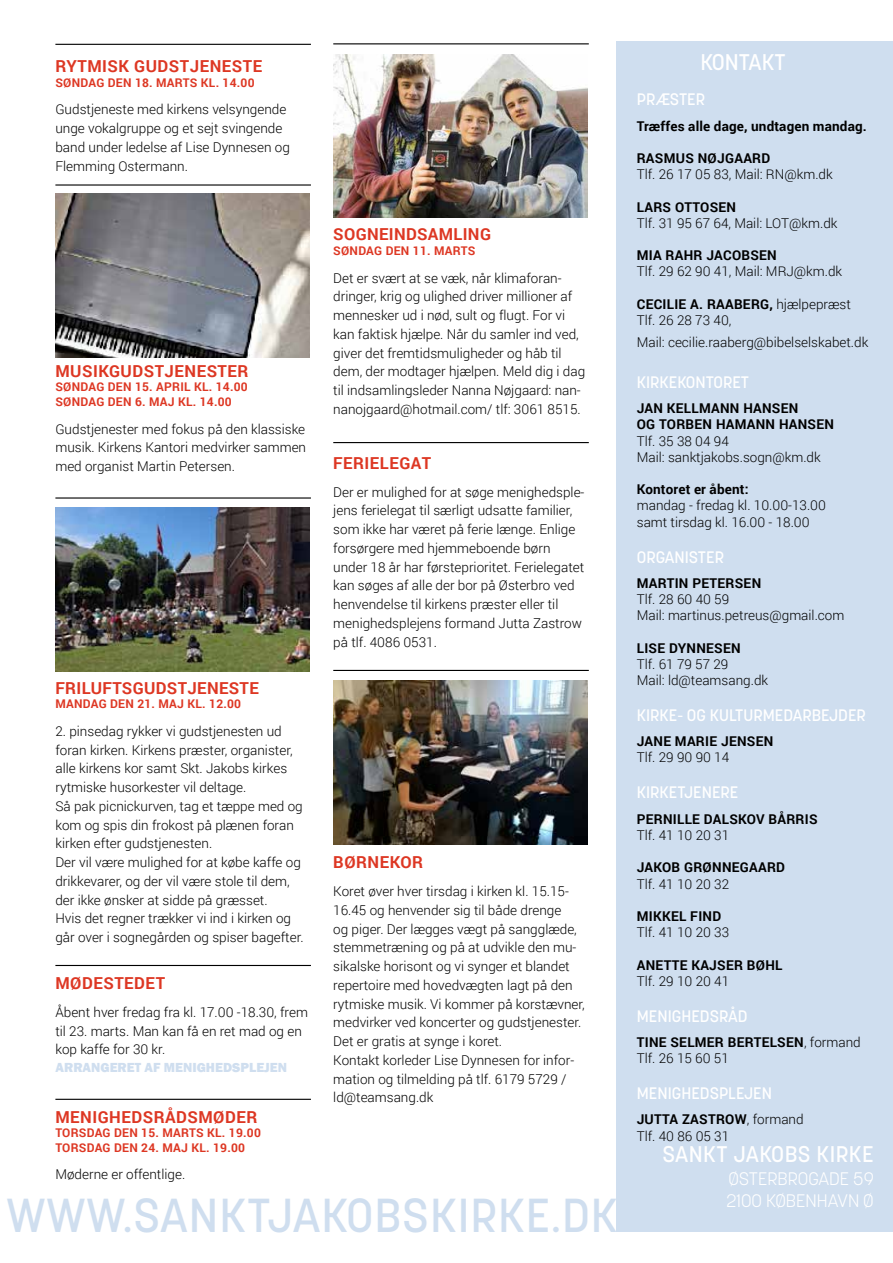
<style>
.page{position:relative;width:893px;height:1263px;background:#fff}
.page>*{position:absolute;margin:0;border:0;box-sizing:border-box;transform-origin:0 0}
.t1{font:500 47.25px "Korolev";letter-spacing:.02em;color:#cfdeef}
.t2{font:500 22.5px "Korolev";letter-spacing:.02em;color:#fff}
.t3{font:500 22.5px "Korolev";color:#fff}
.t4{font:300 18px/22.5px "Korolev";color:#fff}
.t5{font:700 16.5px "Roboto";letter-spacing:.03em;color:#dd3723}
.t6{font:500 16.5px "Korolev";color:#fff}
.t7{font:300 13.5px/18.8px "Roboto";color:#000}
.t8{font:700 13.5px/16.2px "Roboto";letter-spacing:.02em;color:#000}
.t9{font:800 13.5px "Franklin Gothic";color:#cfdeef}
.t10{font:700 12px/14.4px "Roboto";letter-spacing:.02em;color:#dd3723}
.s1{font-weight:700}
</style>
<div class="page">
<div style="left:617px;top:41px;width:276px;height:1190px;background:#cfdeef"></div>
<hr style="left:55px;top:44px;width:256px;height:1px;background:#000">
<hr style="left:333px;top:43px;width:256px;height:1px;background:#000">
<img style="left:333px;top:54px;width:255px;height:164px">
<hr style="left:333px;top:442px;width:256px;height:1px;background:#000">
<hr style="left:333px;top:670px;width:256px;height:1px;background:#000">
<img style="left:333px;top:681px;width:255px;height:163px">
<img style="left:55px;top:194px;width:255px;height:163px">
<hr style="left:55px;top:497px;width:256px;height:2px;background:#000">
<img style="left:55px;top:508px;width:255px;height:163px">
<hr style="left:55px;top:965px;width:256px;height:1px;background:#000">
<hr style="left:55px;top:1099px;width:256px;height:1px;background:#000">
<hr style="left:55px;top:184px;width:256px;height:2px;background:#000">
<p class="t5" style="left:55px;top:55px;width:208px">RYTMISK GUDSTJENESTE</p>
<p class="t10" style="left:55px;top:75px;width:201px">SØNDAG DEN 18. MARTS KL. 14.00</p>
<p class="t7" style="left:55px;top:100px;width:236px">Gudstjeneste med kirkens velsyngende unge vokalgruppe og et sejt svingende band under ledelse af Lise Dynnesen og Flemming Ostermann.</p>
<p class="t5" style="left:55px;top:359px;width:194px">MUSIKGUDSTJENESTER</p>
<p class="t10" style="left:55px;top:379px;width:194px">SØNDAG DEN 15. APRIL KL. 14.00<br>SØNDAG DEN 6. MAJ KL. 14.00</p>
<p class="t7" style="left:55px;top:419px;width:252px;text-align:justify">Gudstjenester med fokus på den klassiske musik. Kirkens Kantori medvirker sammen med organist Martin Petersen.</p>
<p class="t5" style="left:55px;top:676px;width:205px">FRILUFTSGUDSTJENESTE</p>
<p class="t10" style="left:55px;top:696px;width:187px">MANDAG DEN 21. MAJ KL. 12.00</p>
<p class="t7" style="left:55px;top:721px;width:250px">2. pinsedag rykker vi gudstjenesten ud foran kirken. Kirkens præster, organister, alle kirkens kor samt Skt. Jakobs kirkes rytmiske husorkester vil deltage.<br>Så pak picnickurven, tag et tæppe med og kom og spis din frokost på plænen foran kirken efter gudstjenesten.<br>Der vil være mulighed for at købe kaffe og drikkevarer, og der vil være stole til dem, der ikke ønsker at sidde på græsset.<br>Hvis det regner trækker vi ind i kirken og går over i sognegården og spiser bagefter.</p>
<p class="t5" style="left:55px;top:971px;width:111px">MØDESTEDET</p>
<p class="t7" style="left:55px;top:1002px;width:254px">Åbent hver fredag fra kl. 17.00 -18.30, frem til 23. marts. Man kan få en ret mad og en kop kaffe for 30 kr.</p>
<p class="t9" style="left:55px;top:1059px;width:233px">ARRANGERET AF MENIGHEDSPLEJEN</p>
<p class="t5" style="left:55px;top:1105px;width:203px">MENIGHEDSRÅDSMØDER</p>
<p class="t10" style="left:55px;top:1125px;width:207px">TORSDAG DEN 15. MARTS KL. 19.00<br>TORSDAG DEN 24. MAJ KL. 19.00</p>
<p class="t7" style="left:55px;top:1165px;width:131px">Møderne er offentlige.</p>
<p class="t5" style="left:333px;top:223px;width:159px">SOGNEINDSAMLING</p>
<p class="t10" style="left:333px;top:243px;width:144px">SØNDAG DEN 11. MARTS</p>
<p class="t7" style="left:333px;top:268px;width:253px">Det er svært at se væk, når klimaforan&shy;dringer, krig og ulighed driver millioner af mennesker ud i nød, sult og flugt. For vi kan faktisk hjælpe. Når du samler ind ved, giver det fremtidsmuligheder og håb til dem, der modtager hjælpen. Meld dig i dag til indsamlingsleder Nanna Nøjgaard: nan&shy;nanojgaard@hotmail.com/ tlf: 3061 8515.</p>
<p class="t5" style="left:333px;top:451px;width:100px">FERIELEGAT</p>
<p class="t7" style="left:333px;top:482px;width:253px">Der er mulighed for at søge menighedsple&shy;jens ferielegat til særligt udsatte familier, som ikke har været på ferie længe. Enlige forsørgere med hjemmeboende børn under 18 år har førsteprioritet. Ferielegatet kan søges af alle der bor på Østerbro ved henvendelse til kirkens præster eller til menighedsplejens formand Jutta Zastrow på tlf. 4086 0531.</p>
<p class="t5" style="left:333px;top:851px;width:91px">BØRNEKOR</p>
<p class="t7" style="left:333px;top:881px;width:253px">Koret øver hver tirsdag i kirken kl. 15.15- 16.45 og henvender sig til både drenge<br>og piger. Der lægges vægt på sangglæde, stemmetræning og på at udvikle den mu&shy;sikalske horisont og vi synger et blandet repertoire med hovedvægten lagt på den rytmiske musik. Vi kommer på korstævner, medvirker ved koncerter og gudstjenester.<br>Det er gratis at synge i koret.<br>Kontakt korleder Lise Dynnesen for infor&shy;mation og tilmelding på tlf. 6179 5729 / ld@teamsang.dk</p>
<h1 class="t1" style="left:6px;top:1185px;width:613px">WWW.SANKTJAKOBSKIRKE.DK</h1>
<h2 class="t3" style="left:700px;top:47px;width:87px">KONTAKT</h2>
<p class="t6" style="left:637px;top:89px;width:70px">PRÆSTER</p>
<p class="t8" style="left:637px;top:117px;width:231px">Træffes alle dage, undtagen mandag.</p>
<p class="t8" style="left:637px;top:150px;width:135px">RASMUS NØJGAARD</p>
<p class="t7" style="left:637px;top:165px;width:197px">Tlf. 26 17 05 83, Mail: RN@km.dk</p>
<p class="t8" style="left:637px;top:198px;width:101px">LARS OTTOSEN</p>
<p class="t7" style="left:637px;top:213px;width:202px">Tlf. 31 95 67 64, Mail: LOT@km.dk</p>
<p class="t8" style="left:637px;top:247px;width:142px">MIA RAHR JACOBSEN</p>
<p class="t7" style="left:637px;top:262px;width:207px">Tlf. 29 62 90 41, Mail: MRJ@km.dk</p>
<p class="t7" style="left:637px;top:295px;width:216px;line-height:16.2px"><span class="s1">CECILIE A. RAABERG,</span> hjælpepræst<br>Tlf. 26 28 73 40,</p>
<p class="t7" style="left:637px;top:332px;width:233px">Mail: cecilie.raaberg@bibelselskabet.dk</p>
<p class="t6" style="left:637px;top:372px;width:114px">KIRKEKONTORET</p>
<p class="t8" style="left:637px;top:400px;width:199px">JAN KELLMANN HANSEN<br>OG TORBEN HAMANN HANSEN</p>
<p class="t7" style="left:637px;top:432px;width:185px;line-height:16.2px">Tlf. 35 38 04 94<br>Mail: sanktjakobs.sogn@km.dk</p>
<p class="t8" style="left:637px;top:481px;width:113px">Kontoret er åbent:</p>
<p class="t7" style="left:637px;top:497px;width:191px;line-height:16.2px">mandag - fredag kl. 10.00-13.00 samt tirsdag kl. 16.00 - 18.00</p>
<p class="t6" style="left:637px;top:546px;width:89px">ORGANISTER</p>
<p class="t8" style="left:637px;top:574px;width:126px">MARTIN PETERSEN</p>
<p class="t7" style="left:637px;top:591px;width:209px;line-height:16.2px">Tlf. 28 60 40 59<br>Mail: martinus.petreus@gmail.com</p>
<p class="t8" style="left:637px;top:639px;width:105px">LISE DYNNESEN</p>
<p class="t7" style="left:637px;top:655px;width:133px;line-height:16.2px">Tlf. 61 79 57 29<br>Mail: ld@teamsang.dk</p>
<p class="t6" style="left:637px;top:705px;width:231px">KIRKE- OG KULTURMEDARBEJDER</p>
<p class="t8" style="left:637px;top:733px;width:138px">JANE MARIE JENSEN</p>
<p class="t7" style="left:637px;top:748px;width:94px">Tlf. 29 90 90 14</p>
<p class="t6" style="left:637px;top:782px;width:103px">KIRKETJENERE</p>
<p class="t8" style="left:637px;top:810px;width:182px">PERNILLE DALSKOV BÅRRIS</p>
<p class="t7" style="left:637px;top:825px;width:94px">Tlf. 41 10 20 31</p>
<p class="t8" style="left:637px;top:859px;width:150px">JAKOB GRØNNEGAARD</p>
<p class="t7" style="left:637px;top:874px;width:94px">Tlf. 41 10 20 32</p>
<p class="t8" style="left:637px;top:907px;width:86px">MIKKEL FIND</p>
<p class="t7" style="left:637px;top:922px;width:94px">Tlf. 41 10 20 33</p>
<p class="t8" style="left:637px;top:956px;width:147px">ANETTE KAJSER BØHL</p>
<p class="t7" style="left:637px;top:971px;width:94px">Tlf. 29 10 20 41</p>
<p class="t6" style="left:637px;top:1005px;width:112px">MENIGHEDSRÅD</p>
<p class="t7" style="left:637px;top:1033px;width:225px;line-height:16.2px"><span class="s1">TINE SELMER BERTELSEN</span>, formand<br>Tlf. 26 15 60 51</p>
<p class="t6" style="left:637px;top:1083px;width:137px">MENIGHEDSPLEJEN</p>
<p class="t7" style="left:637px;top:1111px;width:168px;line-height:16.2px"><span class="s1">JUTTA ZASTROW</span>, formand<br>Tlf. 40 86 05 31</p>
<h2 class="t2" style="left:662px;top:1140px;width:213px">SANKT JAKOBS KIRKE</h2>
<h3 class="t4" style="left:726px;top:1167px;width:149px">ØSTERBROGADE 59<br>2100 KØBENHAVN Ø</h3>
</div>
